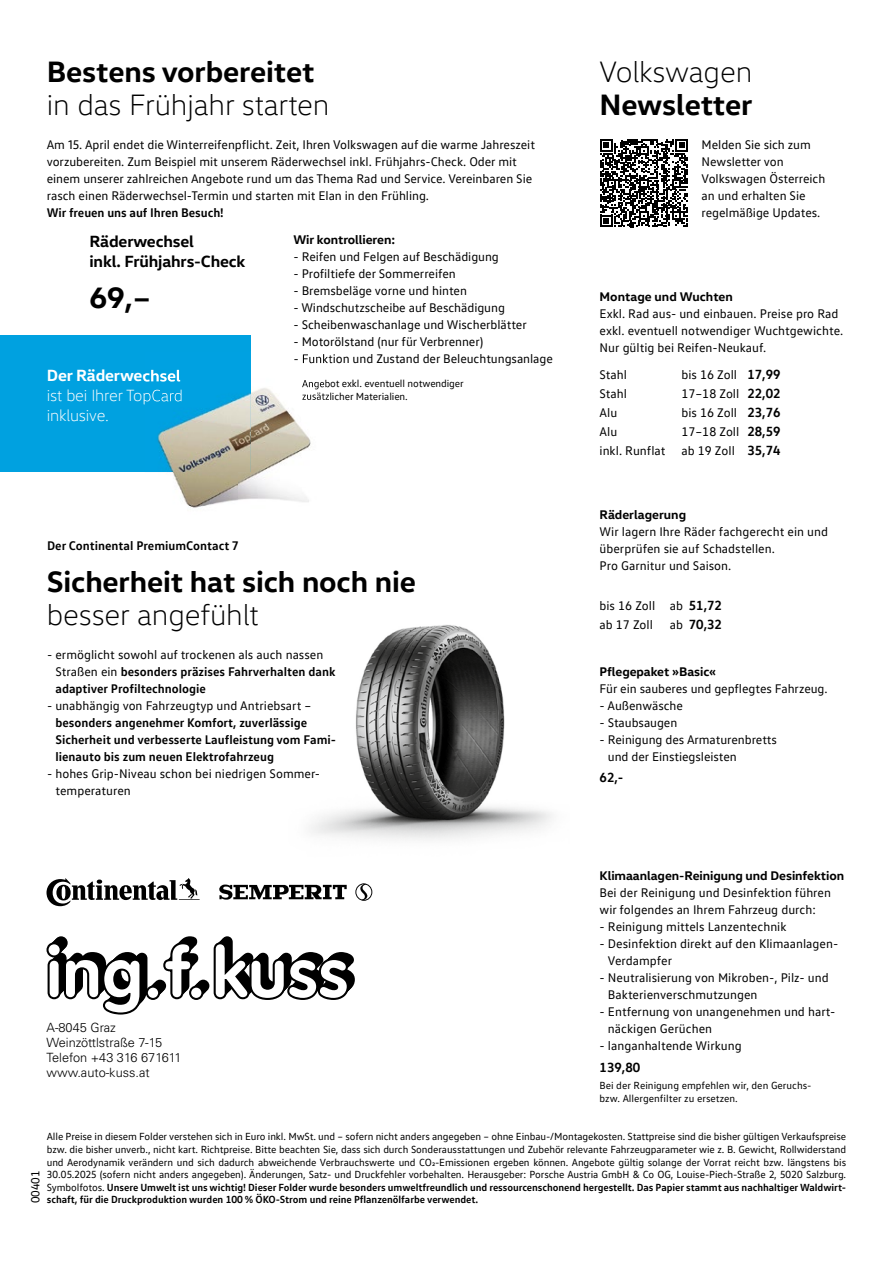
<style>
.page{position:relative;width:893px;height:1263px;background:#fff}
.page>*{position:absolute;margin:0;border:0;box-sizing:border-box;transform-origin:0 0}
.t1{font:700 30px "VW Head";letter-spacing:-.005em;color:#000}
.t2{font:300 30px "VW Head";letter-spacing:-.005em;color:#000}
.t3{font:700 16.5px/19.8px "VW Head";letter-spacing:-.01em;color:#000}
.t4{font:300 16.5px/19.8px "VW Head";letter-spacing:-.01em;color:#fff}
.t5{font:700 16.5px "VW Head";letter-spacing:-.01em;color:#fff}
.t6{font:700 13.5px/19.2px "VW Text";color:#000}
.t7{font:12.75px/17px "VW Text";letter-spacing:-.005em;color:#000}
.t8{font:700 12.75px/17px "VW Text";color:#000}
.t9{font:700 12.75px "VW Head";letter-spacing:-.005em;color:#000}
.t10{font:300 12.75px/15px "Univers LT Std";color:#000}
.t11{font:12px "VW Text";color:#000}
.t12{font:10.5px/12.6px "VW Text";letter-spacing:-.01em;color:#000}
.s1{font-weight:400}
.s2{font-weight:400;font-size:12.75px}
.s3{font-weight:700}
</style>
<div class="page">
<svg style="left:600px;top:139px;width:88px;height:88px"></svg>
<div style="left:0;top:336px;width:251px;height:136px;background:#00a1e0"></div>
<img style="left:237px;top:379px;width:90px;height:123px">
<img style="left:172px;top:472px;width:65px;height:36px">
<img style="left:302px;top:380px;width:27px;height:9px">
<img style="left:302px;top:392px;width:27px;height:8px">
<img style="left:294px;top:354px;width:35px;height:10px">
<img style="left:151px;top:369px;width:100px;height:103px">
<img style="left:145px;top:370px;width:36px;height:12px">
<img style="left:145px;top:390px;width:38px;height:14px">
<div style="left:197px;top:980px;width:12px;height:12px;background:#000;border-radius:50%"></div>
<div style="left:194px;top:982px;width:13px;height:13px;background:#000;border-radius:50%"></div>
<svg style="left:214px;top:936px;width:141px;height:64px"></svg>
<svg style="left:47px;top:936px;width:156px;height:78px"></svg>
<img style="left:311px;top:625px;width:241px;height:215px">
<svg style="left:47px;top:878px;width:153px;height:28px"></svg>
<svg style="left:219px;top:884px;width:128px;height:16px"></svg>
<svg style="left:355px;top:883px;width:17px;height:18px"></svg>
<h1 class="t1" style="left:47px;top:52px;width:269px">Bestens vorbereitet</h1>
<h1 class="t2" style="left:47px;top:87px;width:284px">in das Frühjahr starten</h1>
<p class="t7" style="left:47px;top:136px;width:490px">Am 15. April endet die Winterreifenpflicht. Zeit, Ihren Volkswagen auf die warme Jahreszeit vorzubereiten. Zum Beispiel mit unserem Räderwechsel inkl. Frühjahrs-Check. Oder mit einem unserer zahlreichen Angebote rund um das Thema Rad und Service. Vereinbaren Sie rasch einen Räderwechsel-Termin und starten mit Elan in den Frühling.</p>
<p class="t8" style="left:47px;top:203px;width:179px">Wir freuen uns auf Ihren Besuch!</p>
<p class="t3" style="left:90px;top:231px;width:157px">Räderwechsel<br>inkl. Frühjahrs-Check</p>
<h1 class="t1" style="left:90px;top:278px;width:63px">69,–</h1>
<p class="t5" style="left:47px;top:365px;width:135px">Der Räderwechsel</p>
<p class="t4" style="left:47px;top:385px;width:138px">ist bei Ihrer TopCard inklusive.</p>
<p class="t9" style="left:293px;top:231px;width:103px">Wir kontrollieren:</p>
<p class="t7" style="left:293px;top:248px;width:207px">- Reifen und Felgen auf Beschädigung</p>
<p class="t7" style="left:293px;top:265px;width:164px">- Profiltiefe der Sommerreifen</p>
<p class="t7" style="left:293px;top:282px;width:175px">- Bremsbeläge vorne und hinten</p>
<p class="t7" style="left:293px;top:299px;width:213px">- Windschutzscheibe auf Beschädigung</p>
<p class="t7" style="left:293px;top:316px;width:235px">- Scheibenwaschanlage und Wischerblätter</p>
<p class="t7" style="left:293px;top:333px;width:191px">- Motorölstand (nur für Verbrenner)</p>
<p class="t7" style="left:293px;top:350px;width:261px">- Funktion und Zustand der Beleuchtungsanlage</p>
<p class="t12" style="left:302px;top:377px;width:163px">Angebot exkl. eventuell notwendiger zusätzlicher Materialien.</p>
<p class="t8" style="left:47px;top:537px;width:193px">Der Continental PremiumContact 7</p>
<h1 class="t1" style="left:47px;top:562px;width:371px">Sicherheit hat sich noch nie</h1>
<h1 class="t2" style="left:47px;top:597px;width:214px">besser angefühlt</h1>
<p class="t8" style="left:55px;top:646px;width:282px;text-indent:-8px"><span class="s1">- ermöglicht sowohl auf trockenen als auch nassen<br>Straßen ein</span> besonders präzises Fahrverhalten dank adaptiver Profiltechnologie</p>
<p class="t7" style="left:47px;top:697px;width:266px">- unabhängig von Fahrzeugtyp und Antriebsart –</p>
<p class="t8" style="left:55px;top:714px;width:282px">besonders angenehmer Komfort, zuverlässige<br>Sicherheit und verbesserte Laufleistung vom Fami&shy;lienauto bis zum neuen Elektrofahrzeug</p>
<p class="t7" style="left:55px;top:765px;width:266px;text-indent:-8px">- hohes Grip-Niveau schon bei niedrigen Sommer&shy;temperaturen</p>
<p class="t10" style="left:47px;top:1020px;width:137px">A-8045 Graz<br>Weinzöttlstraße 7-15<br>Telefon +43 316 671611 www.auto-kuss.at</p>
<h1 class="t2" style="left:600px;top:54px;width:154px">Volkswagen</h1>
<h1 class="t1" style="left:600px;top:85px;width:155px">Newsletter</h1>
<p class="t7" style="left:702px;top:136px;width:125px">Melden Sie sich zum<br>Newsletter von<br>Volkswagen Österreich an und erhalten Sie regel mäßige Updates.</p>
<p class="t9" style="left:600px;top:289px;width:135px">Montage und Wuchten</p>
<p class="t7" style="left:600px;top:305px;width:245px">Exkl. Rad aus- und einbauen. Preise pro Rad exkl. eventuell notwendiger Wuchtgewichte.<br>Nur gültig bei Reifen-Neukauf.</p>
<p class="t7" style="left:600px;top:366px;width:29px">Stahl</p>
<p class="t7" style="left:600px;top:404px;width:19px">Alu</p>
<p class="t6" style="left:747px;top:364px;width:35px">17,99</p>
<p class="t6" style="left:747px;top:402px;width:35px">23,76</p>
<p class="t7" style="left:681px;top:366px;width:57px">bis 16 Zoll</p>
<p class="t7" style="left:681px;top:404px;width:57px">bis 16 Zoll</p>
<p class="t6" style="left:747px;top:383px;width:35px">22,02</p>
<p class="t6" style="left:747px;top:421px;width:35px">28,59<br>35,74</p>
<p class="t7" style="left:681px;top:385px;width:59px">17–18 Zoll</p>
<p class="t7" style="left:681px;top:422px;width:59px;line-height:19.2px">17–18 Zoll ab 19 Zoll</p>
<p class="t7" style="left:600px;top:385px;width:29px">Stahl</p>
<p class="t7" style="left:600px;top:422px;width:67px;line-height:19.2px">Alu<br>inkl. Runflat</p>
<p class="t9" style="left:600px;top:507px;width:88px">Räderlagerung</p>
<p class="t7" style="left:600px;top:523px;width:230px">Wir lagern Ihre Räder fachgerecht ein und überprüfen sie auf Schadstellen.<br>Pro Garnitur und Saison.</p>
<p class="t7" style="left:600px;top:596px;width:57px;line-height:19.2px">bis 16 Zoll ab 17 Zoll</p>
<p class="t6" style="left:670px;top:595px;width:54px"><span class="s2">ab</span> 51,72 <span class="s2">ab</span> 70,32</p>
<p class="t9" style="left:600px;top:663px;width:118px">Pflegepaket »Basic«</p>
<p class="t7" style="left:600px;top:680px;width:230px">Für ein sauberes und gepflegtes Fahrzeug.</p>
<p class="t7" style="left:600px;top:697px;width:85px">- Außenwäsche</p>
<p class="t7" style="left:600px;top:714px;width:79px">- Staubsaugen</p>
<p class="t7" style="left:608px;top:731px;width:171px;text-indent:-8px">- Reinigung des Armaturenbretts und der Einstiegsleisten</p>
<p class="t6" style="left:600px;top:768px;width:25px">62,-</p>
<p class="t9" style="left:600px;top:867px;width:246px">Klimaanlagen-Reinigung und Desinfektion</p>
<p class="t7" style="left:600px;top:884px;width:233px">Bei der Reinigung und Desinfektion führen wir folgendes an Ihrem Fahrzeug durch:</p>
<p class="t7" style="left:600px;top:918px;width:188px">- Reinigung mittels Lanzentechnik</p>
<p class="t7" style="left:608px;top:935px;width:232px;text-indent:-8px">- Desinfektion direkt auf den Klimaanlagen-<br>Verdampfer</p>
<p class="t7" style="left:608px;top:969px;width:222px;text-indent:-8px">- Neutralisierung von Mikroben-, Pilz- und<br>Bakterienverschmutzungen</p>
<p class="t7" style="left:608px;top:1003px;width:229px;text-indent:-8px">- Entfernung von unangenehmen und hart&shy;näckigen Gerüchen</p>
<p class="t7" style="left:600px;top:1037px;width:144px">- langanhaltende Wirkung</p>
<p class="t6" style="left:600px;top:1057px;width:42px">139,80</p>
<p class="t12" style="left:600px;top:1079px;width:214px">Bei der Reinigung empfehlen wir, den Geruchs&shy;bzw. Allergenfilter zu ersetzen.</p>
<p class="t12" style="left:47px;top:1130px;width:801px;text-align:justify">Alle Preise in diesem Folder verstehen sich in Euro inkl. MwSt. und – sofern nicht anders angegeben – ohne Einbau-/Montagekosten. Stattpreise sind die bisher gültigen Verkaufspreise bzw. die bisher unverb., nicht kart. Richtpreise. Bitte beachten Sie, dass sich durch Sonderausstattungen und Zubehör relevante Fahrzeugparameter wie z. B. Gewicht, Rollwiderstand und Aerodynamik verändern und sich dadurch abweichende Verbrauchswerte und CO2-Emissionen ergeben können. Angebote gültig solange der Vorrat reicht bzw. längstens bis 30.05.2025 (sofern nicht anders angegeben). Änderungen, Satz- und Druckfehler vorbehalten. Herausgeber: Porsche Austria GmbH &amp; Co OG, Louise-Piech-Straße 2, 5020 Salzburg.<br>Symbolfotos. <span class="s3">Unsere Umwelt ist uns wichtig! Dieser Folder wurde besonders umweltfreundlich und ressourcenschonend hergestellt. Das Papier stammt aus nachhaltiger Waldwirt&shy;schaft, für die Druckproduktion wurden 100 % ÖKO-Strom und reine Pflanzenölfarbe verwendet.</span></p>
<p class="t11" style="left:28px;top:1203px;width:34px;rotate:-90deg">00401</p>
</div>
